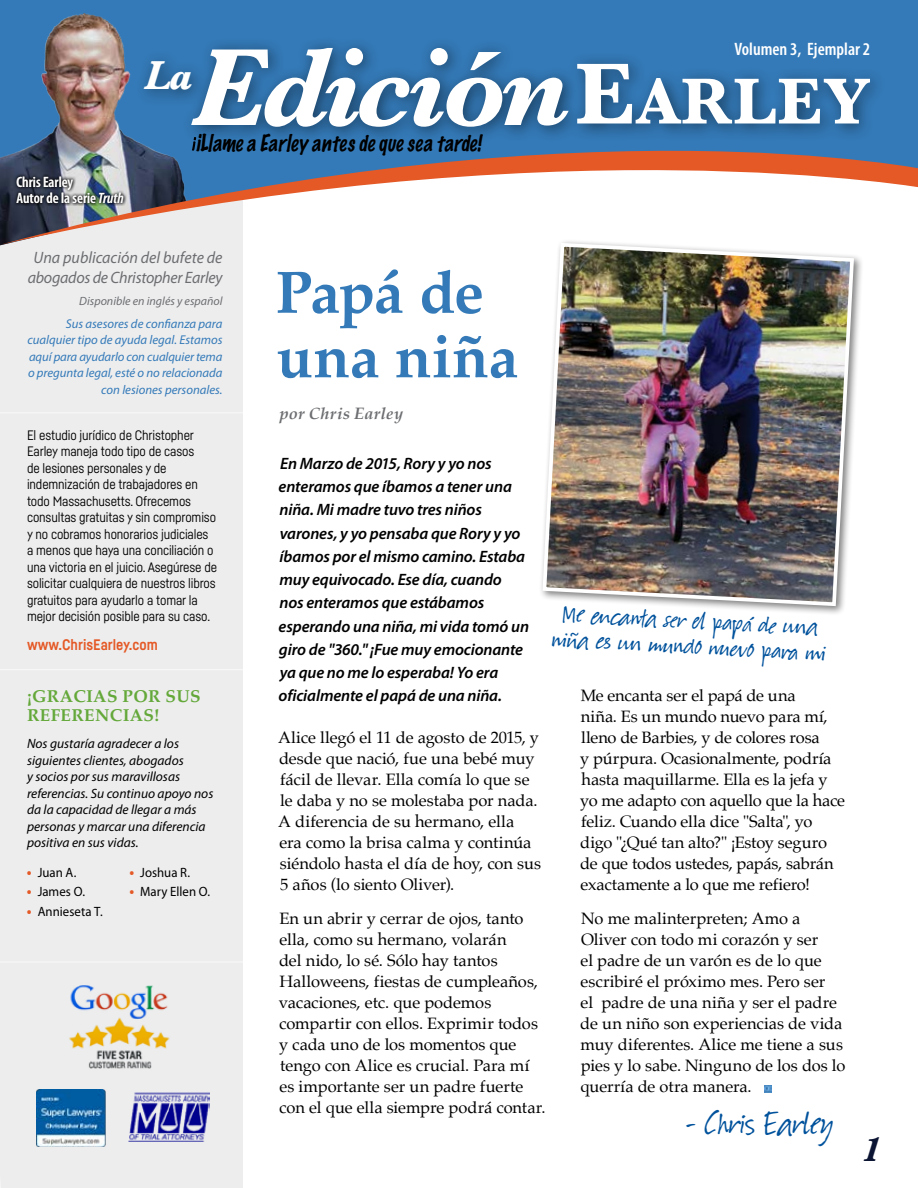
<style>
.page{position:relative;width:918px;height:1188px;background:#fff}
.page>*{position:absolute;margin:0;border:0;box-sizing:border-box;transform-origin:0 0}
.t1{font:italic 700 114px "Baskerville";letter-spacing:-.045em;color:#fff}
.t2{font:700 60px/64.5px "Palatino";letter-spacing:-.005em;color:#347ab8}
.t3{font:italic 700 42px "Baskerville";color:#fff}
.t4{font:39px "Suomi Hand Script";letter-spacing:.005em;color:#00529c}
.t5{font:italic 700 35.25px "Baskerville";color:#0b1432}
.t6{font:30px/25.5px "Suomi Hand Script";color:#00529c;text-align:center}
.t7{font:italic 100 21px "Marker Felt";color:#000;scale:.94 1}
.t8{font:600 condensed 18px "Myriad Pro";color:#fff}
.t9{font:700 17.25px/19.5px "Palatino";letter-spacing:.02em;color:#64a83a}
.t10{font:16.5px/21px "Palatino";letter-spacing:-.005em;color:#000}
.t11{font:italic 600 16.5px/23.2px "Myriad Pro";letter-spacing:-.01em;color:#000}
.t12{font:italic 16.5px/19.8px "Myriad Pro";letter-spacing:-.015em;color:#6d6e71;text-align:center}
.t13{font:italic 700 16.5px "Palatino";letter-spacing:.015em;color:#6d6e71}
.t14{font:600 condensed 15px/16.5px "Myriad Pro";color:#fff}
.t15{font:700 15px "Fabrikat";color:#e45926}
.t16{font:13.5px/16.5px "Fabrikat";letter-spacing:-.01em;color:#000}
.t17{font:italic 13.5px/16.5px "Myriad Pro";color:#000}
.t18{font:13.5px "Myriad Pro";letter-spacing:.005em;color:#000;scale:.95 1}
.t19{font:italic 12.75px/16.5px "Myriad Pro";color:#347ab8;text-align:right}
.t20{font:italic 12px "Myriad Pro";color:#6d6e71}
.s1{font-style:normal;font-size:90px}
.s2{font-style:normal;font-size:67.5px}
.s3{font-style:italic}
.s4{font-weight:700;font-size:15px;color:#e45926}
</style>
<div class="page">
<div style="left:0;top:245px;width:243px;height:943px;background:#ededee"></div>
<div style="left:0;top:0;width:918px;height:93px;background:#347ab8"></div>
<hr style="left:0;top:412px;width:246px;height:1px;background:#fff">
<hr style="left:0;top:961px;width:245px;height:2px;background:#fff">
<hr style="left:0;top:669px;width:245px;height:1px;background:#fff">
<img style="left:0;top:13px;width:203px;height:80px">
<svg style="left:0;top:93px;width:918px;height:152px"></svg>
<img style="left:39px;top:961px;width:163px;height:131px">
<img style="left:128px;top:1093px;width:81px;height:48px">
<img style="left:36px;top:1089px;width:70px;height:58px">
<svg style="left:192px;top:145px;width:4px;height:6px"></svg>
<img style="left:13px;top:174px;width:114px;height:32px">
<div style="left:134px;top:36px;width:753px;height:109px;background:#000;opacity:.5"></div>
<svg style="left:764px;top:1085px;width:8px;height:7px"></svg>
<div style="left:539px;top:239px;width:325px;height:377px;background:#000;opacity:.5"></div>
<img style="left:541px;top:241px;width:315px;height:367px">
<p class="t8" style="left:735px;top:39px;width:137px">Volumen 3, Ejemplar 2</p>
<h1 class="t1" style="left:191px;top:9px;width:681px">Edición<span class="s1">E</span><span class="s2">ARLEY</span></h1>
<h3 class="t3" style="left:144px;top:46px;width:50px">La</h3>
<p class="t14" style="left:17px;top:174px;width:109px">Chris Earley<br>Autor de la serie <span class="s3">Truth</span></p>
<p class="t7" style="left:196px;top:126px;width:311px">¡LlameaEarleyantesdequeseatarde!</p>
<p class="t12" style="left:28px;top:247px;width:196px">Una publicación del bufete de abogados de Christopher Earley</p>
<p class="t20" style="left:79px;top:294px;width:145px">Disponible en inglés y español</p>
<p class="t19" style="left:27px;top:315px;width:197px">Sus asesores de confianza para cualquier tipo de ayuda legal. Estamos aquí para ayudarlo con cualquier tema o pregunta legal, esté o no relacionada con lesiones personales.</p>
<p class="t16" style="left:27px;top:426px;width:192px">El estudio jurídico de Christopher Earley maneja todo tipo de casos<br>de lesiones personales y de indemnización de trabajadores en todo Massachusetts. Ofrecemos consultas gratuitas y sin compromiso y no cobramos honorarios judiciales a menos que haya una conciliación o una victoria en el juicio. Asegúrese de solicitar cualquiera de nuestros libros gratuitos para ayudarlo a tomar la mejor decisión posible para su caso.</p>
<p class="t15" style="left:27px;top:636px;width:132px">www.ChrisEarley.com</p>
<p class="t9" style="left:27px;top:685px;width:175px">¡GRACIAS POR SUS<br>REFERENCIAS!</p>
<p class="t17" style="left:27px;top:735px;width:188px">Nos gustaría agradecer a los siguientes clientes, abogados<br>y socios por sus maravillosas referencias. Su continuo apoyo nos da la capacidad de llegar a más personas y marcar una diferencia positiva en sus vidas.</p>
<p class="t18" style="left:27px;top:864px;width:54px"><span class="s4">•</span> Juan A.</p>
<p class="t18" style="left:27px;top:883px;width:63px"><span class="s4">•</span> James O.</p>
<p class="t18" style="left:27px;top:903px;width:81px"><span class="s4">•</span> Annieseta T.</p>
<p class="t18" style="left:129px;top:864px;width:66px"><span class="s4">•</span> Joshua R.</p>
<p class="t18" style="left:129px;top:883px;width:87px"><span class="s4">•</span> Mary Ellen O.</p>
<h2 class="t2" style="left:276px;top:259px;width:244px">Papá de una niña</h2>
<p class="t13" style="left:279px;top:399px;width:125px">por Chris Earley</p>
<p class="t11" style="left:279px;top:451px;width:252px">En Marzo de 2015, Rory y yo nos enteramos que íbamos a tener una niña. Mi madre tuvo tres niños varones, y yo pensaba que Rory y yo íbamos por el mismo camino. Estaba muy equivocado. Ese día, cuando nos enteramos que estábamos esperando una niña, mi vida tomó un giro de "360." ¡Fue muy emocionante ya que no me lo esperaba! Yo era oficialmente el papá de una niña.</p>
<p class="t10" style="left:278px;top:726px;width:265px">Alice llegó el 11 de agosto de 2015, y desde que nació, fue una bebé muy fácil de llevar. Ella comía lo que se le daba y no se molestaba por nada.<br>A diferencia de su hermano, ella<br>era como la brisa calma y continúa siéndolo hasta el día de hoy, con sus<br>5 años (lo siento Oliver).</p>
<p class="t10" style="left:279px;top:908px;width:268px">En un abrir y cerrar de ojos, tanto ella, como su hermano, volarán<br>del nido, lo sé. Sólo hay tantos<br>Halloweens, fiestas de cumpleaños, vacaciones, etc. que podemos compartir con ellos. Exprimir todos y cada uno de los momentos que tengo con Alice es crucial. Para mí es importante ser un padre fuerte con el que ella siempre podrá contar.</p>
<h3 class="t6" style="left:554px;top:602px;width:270px;rotate:3deg">Me encanta ser el papá de una niña es un mundo nuevo para mi</h3>
<p class="t10" style="left:580px;top:685px;width:266px">Me encanta ser el papá de una<br>niña. Es un mundo nuevo para mí, lleno de Barbies, y de colores rosa<br>y púrpura. Ocasionalmente, podría hasta maquillarme. Ella es la jefa y yo me adapto con aquello que la hace feliz. Cuando ella dice "Salta", yo digo "¿Qué tan alto?" ¡Estoy seguro de que todos ustedes, papás, sabrán exactamente a lo que me refiero!</p>
<p class="t10" style="left:580px;top:908px;width:267px">No me malinterpreten; Amo a<br>Oliver con todo mi corazón y ser<br>el padre de un varón es de lo que escribiré el próximo mes. Pero ser<br>el padre de una niña y ser el padre de un niño son experiencias de vida muy diferentes. Alice me tiene a sus pies y lo sabe. Ninguno de los dos lo querría de otra manera.</p>
<h3 class="t4" style="left:684px;top:1104px;width:150px">- Chris Earley</h3>
<h3 class="t5" style="left:862px;top:1125px;width:20px">1</h3>
</div>
